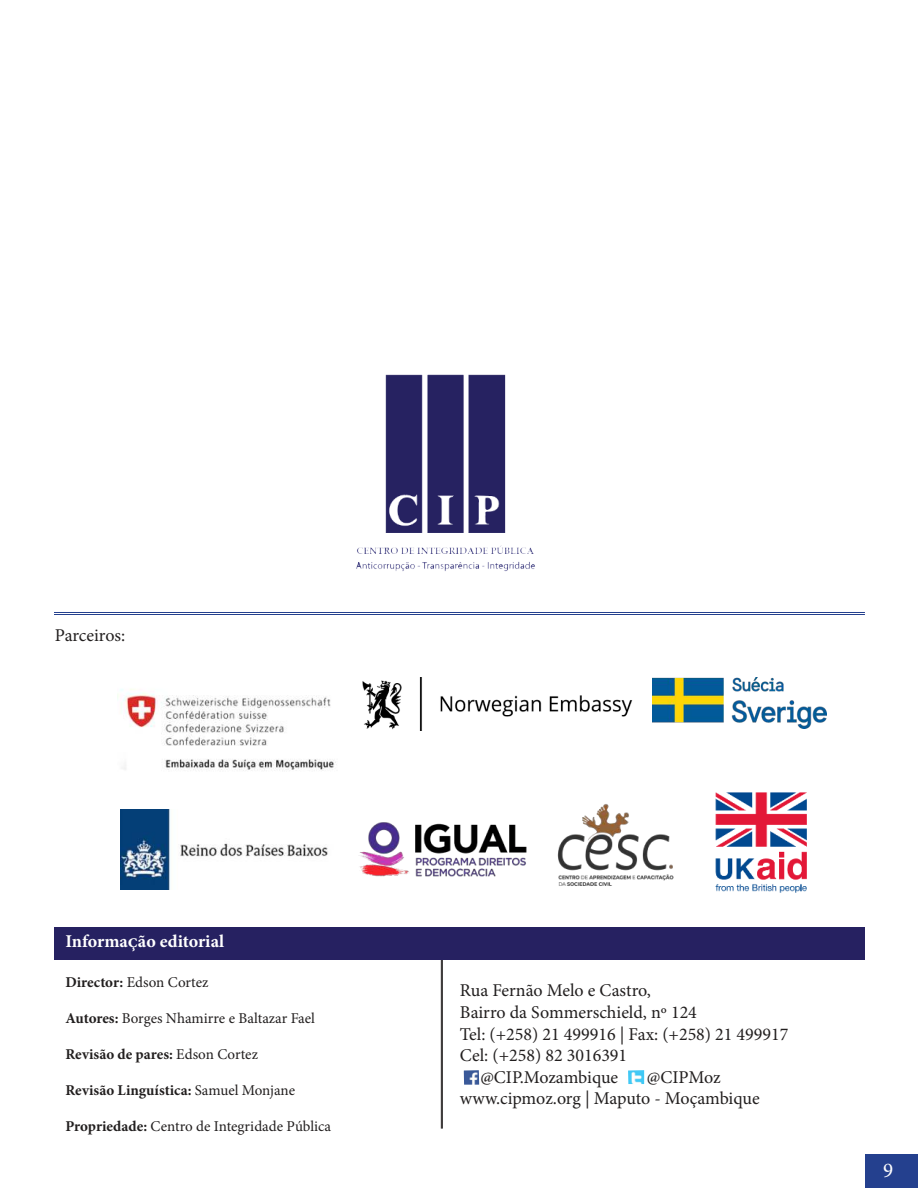
<style>
.page{position:relative;width:918px;height:1188px;background:#fff}
.page>*{position:absolute;margin:0;border:0;box-sizing:border-box;transform-origin:0 0}
.t1{font:21px "Minion Pro";color:#fff}
.t2{font:18px/21.6px "Minion Pro";color:#221f1f}
.t3{font:700 18px "Minion Pro";color:#fff}
.t4{font:15px "Minion Pro";color:#221f1f}
.t5{font:700 15px "Minion Pro";color:#221f1f}
.s1{font-weight:700}
.s2{font-weight:400}
</style>
<div class="page">
<div style="left:865px;top:1154px;width:53px;height:34px;background:#24408e"></div>
<hr style="left:442px;top:959px;width:1px;height:170px;background:#221f1f">
<hr style="left:441px;top:959px;width:1px;height:170px;background:#221f1f">
<div style="left:55px;top:927px;width:810px;height:32px;background:#262161"></div>
<img style="left:464px;top:1070px;width:15px;height:15px">
<img style="left:628px;top:1070px;width:16px;height:14px">
<hr style="left:54px;top:612px;width:811px;height:1px;background:#24408e">
<hr style="left:54px;top:614px;width:811px;height:1px;background:#24408e">
<img style="left:356px;top:374px;width:179px;height:198px">
<img style="left:715px;top:792px;width:92px;height:101px">
<img style="left:117px;top:689px;width:219px;height:82px">
<img style="left:557px;top:804px;width:117px;height:82px">
<img style="left:359px;top:822px;width:168px;height:55px">
<img style="left:121px;top:809px;width:207px;height:80px">
<img style="left:362px;top:678px;width:271px;height:52px">
<img style="left:652px;top:677px;width:174px;height:52px">
<p class="t2" style="left:55px;top:626px;width:72px">Parceiros:</p>
<p class="t3" style="left:65px;top:935px;width:160px">InformaÇão editorial</p>
<p class="t4" style="left:65px;top:976px;width:145px"><span class="s1">Director:</span> Edson Cortez</p>
<p class="t4" style="left:65px;top:1012px;width:251px"><span class="s1">Autores:</span> Borges Nhamirre e Baltazar Fael</p>
<p class="t5" style="left:65px;top:1048px;width:194px">Revisão de pares: <span class="s2">Edson Cortez</span></p>
<p class="t5" style="left:65px;top:1084px;width:231px">Revisão Linguística: <span class="s2">Samuel Monjane</span></p>
<p class="t4" style="left:65px;top:1120px;width:267px"><span class="s1">Propriedade:</span> Centro de Integridade Pública</p>
<p class="t2" style="left:460px;top:981px;width:192px">Rua Fernão Melo e Castro,</p>
<p class="t2" style="left:460px;top:1003px;width:239px">Bairro da Sommerschield, nº 124</p>
<p class="t2" style="left:460px;top:1024px;width:330px">Tel: (+258) 21 499916 | Fax: (+258) 21 499917</p>
<p class="t2" style="left:460px;top:1046px;width:169px">Cel: (+258) 82 3016391</p>
<p class="t2" style="left:480px;top:1068px;width:139px">@CIP.Mozambique</p>
<p class="t2" style="left:460px;top:1068px;width:301px;text-indent:187px">@CIPMoz www.cipmoz.org | Maputo - Moçambique</p>
<p class="t1" style="left:883px;top:1161px;width:12px">9</p>
</div>
